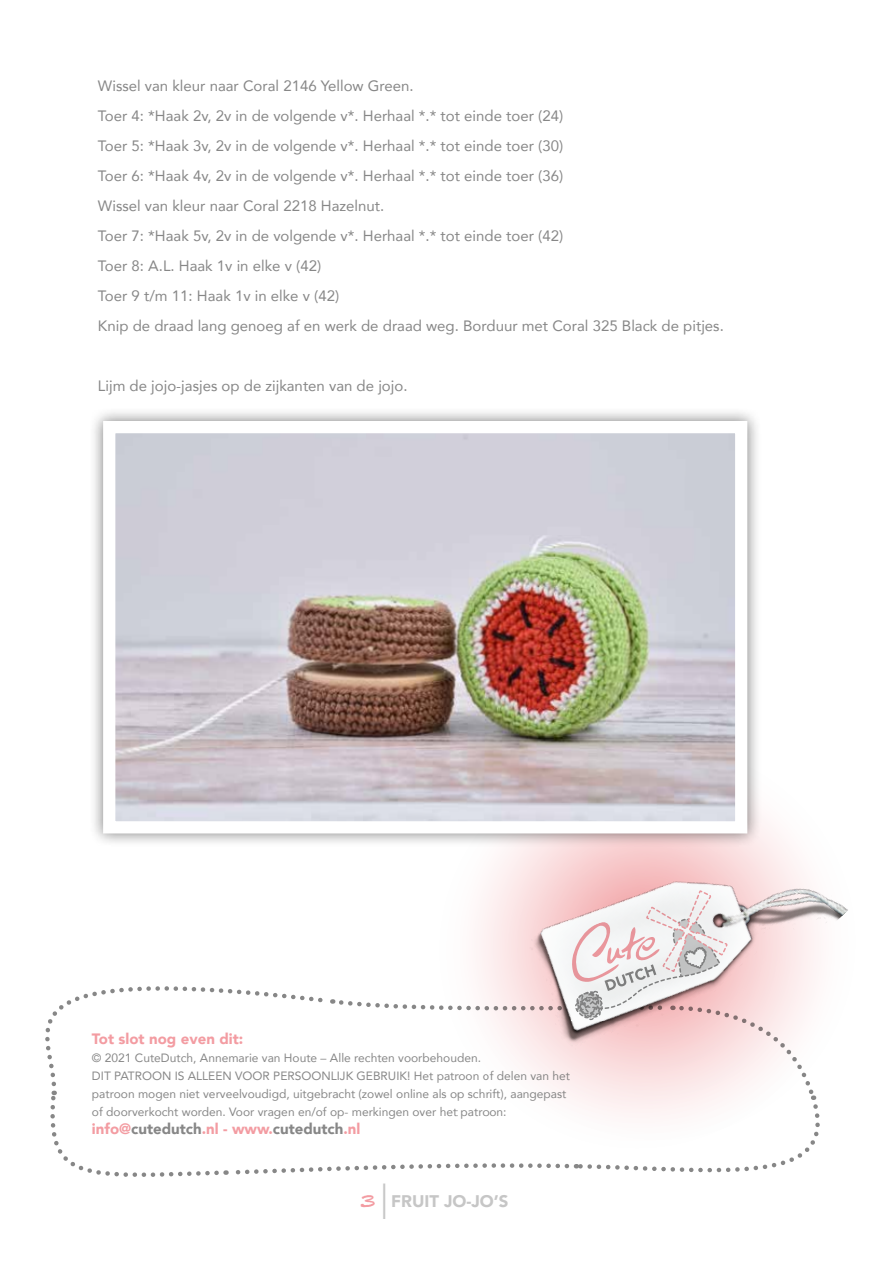
<style>
.page{position:relative;width:893px;height:1263px;background:#fff}
.page>*{position:absolute;margin:0;border:0;box-sizing:border-box;transform-origin:0 0}
.t1{font:700 25.2px "Bradley Hand ITC";color:#f39ca2}
.t2{font:900 16.8px "Avenir";color:#c6c6c6}
.t3{font:15px/30px "Avenir";color:#878787}
.t4{font:900 15px "Avenir";color:#878787}
.t5{font:900 15px "Avenir";color:#f39ca2}
.t6{font:12px/18px "Avenir";color:#878787}
.s1{color:#f39ca2}
.s2{font-family:"Avenir";font-weight:900;font-size:50.4px;color:#c6c6c6}
</style>
<div class="page">
<svg style="left:458px;top:742px;width:399px;height:399px"></svg>
<svg style="left:45px;top:890px;width:789px;height:287px"></svg>
<div style="left:89px;top:407px;width:672px;height:440px;background:#000;opacity:.5"></div>
<img style="left:116px;top:434px;width:618px;height:386px">
<p class="t3" style="left:98px;top:70px;width:627px">Wissel van kleur naar Coral 2146 Yellow Green.<br>Toer 4: *Haak 2v, 2v in de volgende v*. Herhaal *.* tot einde toer (24)<br>Toer 5: *Haak 3v, 2v in de volgende v*. Herhaal *.* tot einde toer (30)<br>Toer 6: *Haak 4v, 2v in de volgende v*. Herhaal *.* tot einde toer (36)<br>Wissel van kleur naar Coral 2218 Hazelnut.<br>Toer 7: *Haak 5v, 2v in de volgende v*. Herhaal *.* tot einde toer (42)<br>Toer 8: A.L. Haak 1v in elke v (42)<br>Toer 9 t/m 11: Haak 1v in elke v (42)<br>Knip de draad lang genoeg af en werk de draad weg. Borduur met Coral 325 Black de pitjes.</p>
<p class="t3" style="left:98px;top:370px;width:311px">Lijm de jojo-jasjes op de zijkanten van de jojo.</p>
<p class="t5" style="left:92px;top:1026px;width:153px">Tot slot nog even dit:</p>
<p class="t6" style="left:92px;top:1048px;width:480px">© 2021 CuteDutch, Annemarie van Houte – Alle rechten voorbehouden.<br>DIT PATROON IS ALLEEN VOOR PERSOONLIJK GEBRUIK! Het patroon of delen van het patroon mogen niet verveelvoudigd, uitgebracht (zowel online als op schrift), aangepast of doorverkocht worden. Voor vragen en/of op- merkingen over het patroon:</p>
<p class="t4" style="left:92px;top:1116px;width:270px"><span class="s1">info@</span>cutedutch<span class="s1">.nl - www.</span>cutedutch<span class="s1">.nl</span></p>
<h1 class="t1" style="left:361px;top:1185px;width:27px">3 <span class="s2">I</span></h1>
<p class="t2" style="left:391px;top:1186px;width:119px">FRUIT JO-JO’S</p>
</div>
